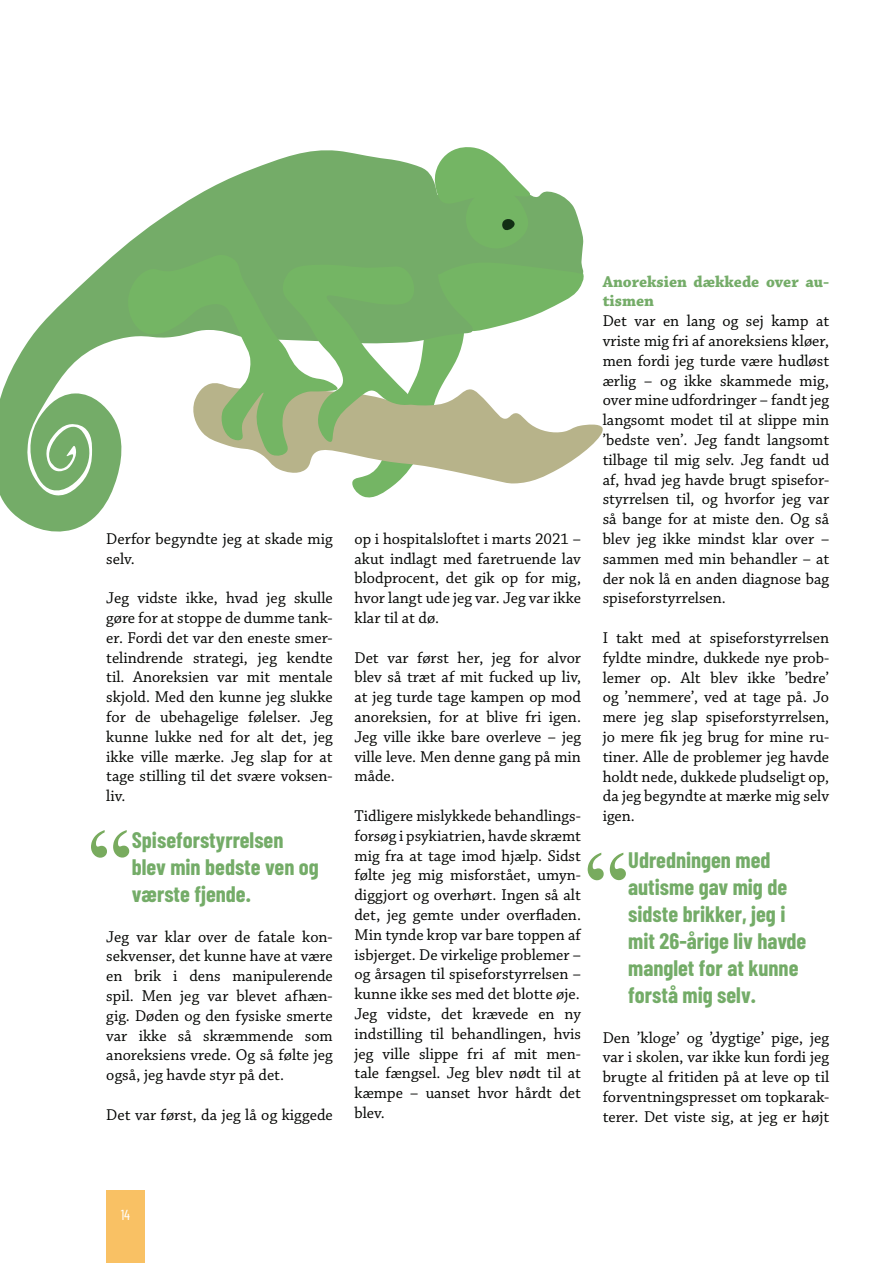
<style>
.page{position:relative;width:893px;height:1263px;background:#fff}
.page>*{position:absolute;margin:0;border:0;box-sizing:border-box;transform-origin:0 0}
.t1{font:700 22.5px/27px "Barlow Condensed";color:#74ac68}
.t2{font:16.5px/19.8px "Chaparral Pro";color:#040503;text-align:justify}
.t3{font:700 16.5px/19.8px "Chaparral Pro";color:#74ac68}
.t4{font:14.55px "Barlow Condensed";color:#fff}
</style>
<div class="page">
<svg style="left:0;top:244px;width:127px;height:288px;fill:#74ac68"></svg>
<svg style="left:127px;top:147px;width:476px;height:351px"></svg>
<svg style="left:91px;top:830px;width:38px;height:28px"></svg>
<svg style="left:588px;top:853px;width:38px;height:27px"></svg>
<div style="left:106px;top:1191px;width:39px;height:72px;background:#f9c164"></div>
<p class="t2" style="left:106px;top:529px;width:228px">Derfor begyndte jeg at skade mig selv.</p>
<p class="t2" style="left:106px;top:589px;width:228px">Jeg vidste ikke, hvad jeg skulle gøre for at stoppe de dumme tank&shy;er. Fordi det var den eneste smer&shy;telindrende strategi, jeg kendte til. Anoreksien var mit mentale skjold. Med den kunne jeg slukke for de ubehagelige følelser. Jeg kunne lukke ned for alt det, jeg ikke ville mærke. Jeg slap for at tage stilling til det svære voksen&shy;liv.</p>
<p class="t1" style="left:132px;top:826px;width:189px">Spiseforstyrrelsen blev min bedste ven og værste fjende.</p>
<p class="t2" style="left:106px;top:927px;width:228px">Jeg var klar over de fatale kon&shy;sekvenser, det kunne have at være en brik i dens manipulerende spil. Men jeg var blevet afhæn&shy;gig. Døden og den fysiske smerte var ikke så skræmmende som anoreksiens vrede. Og så følte jeg også, jeg havde styr på det.</p>
<p class="t2" style="left:106px;top:1105px;width:228px">Det var først, da jeg lå og kiggede</p>
<p class="t2" style="left:354px;top:529px;width:228px">op i hospitalsloftet i marts 2021 – akut indlagt med faretruende lav blodprocent, det gik op for mig, hvor langt ude jeg var. Jeg var ikke klar til at dø.</p>
<p class="t2" style="left:354px;top:648px;width:228px">Det var først her, jeg for alvor blev så træt af mit fucked up liv, at jeg turde tage kampen op mod anoreksien, for at blive fri igen.<br>Jeg ville ikke bare overleve – jeg ville leve. Men denne gang på min måde.</p>
<p class="t2" style="left:354px;top:806px;width:228px">Tidligere mislykkede behandlings&shy;forsøg i psykiatrien, havde skræmt mig fra at tage imod hjælp. Sidst følte jeg mig misforstået, umyn&shy;diggjort og overhørt. Ingen så alt det, jeg gemte under overfladen.<br>Min tynde krop var bare toppen af isbjerget. De virkelige problemer – og årsagen til spiseforstyrrelsen – kunne ikke ses med det blotte øje.</p>
<p class="t2" style="left:354px;top:1004px;width:228px">Jeg vidste, det krævede en ny indstilling til behandlingen, hvis jeg ville slippe fri af mit men&shy;tale fængsel. Jeg blev nødt til at kæmpe – uanset hvor hårdt det blev.</p>
<p class="t3" style="left:603px;top:272px;width:228px">Anoreksien dækkede over au&shy;tismen</p>
<p class="t2" style="left:603px;top:312px;width:228px">Det var en lang og sej kamp at vriste mig fri af anoreksiens kløer, men fordi jeg turde være hudløst ærlig – og ikke skammede mig, over mine udfordringer – fandt jeg langsomt modet til at slippe min ’bedste ven’. Jeg fandt langsomt tilbage til mig selv. Jeg fandt ud af, hvad jeg havde brugt spisefor&shy;styrrelsen til, og hvorfor jeg var så bange for at miste den. Og så blev jeg ikke mindst klar over – sammen med min behandler – at der nok lå en anden diagnose bag spiseforstyrrelsen.</p>
<p class="t2" style="left:603px;top:628px;width:228px">I takt med at spiseforstyrrelsen fyldte mindre, dukkede nye prob&shy;lemer op. Alt blev ikke ’bedre’ og ’nemmere’, ved at tage på. Jo mere jeg slap spiseforstyrrelsen, jo mere fik jeg brug for mine ru&shy;tiner. Alle de problemer jeg havde holdt nede, dukkede pludseligt op, da jeg begyndte at mærke mig selv igen.</p>
<p class="t1" style="left:628px;top:846px;width:180px">Udredningen med autisme gav mig de sidste brikker, jeg i mit 26-årige liv havde manglet for at kunne forstå mig selv.</p>
<p class="t2" style="left:603px;top:1028px;width:228px">Den ’kloge’ og ’dygtige’ pige, jeg var i skolen, var ikke kun fordi jeg brugte al fritiden på at leve op til forventningspresset om topkarak&shy;terer. Det viste sig, at jeg er højt</p>
<p class="t4" style="left:121px;top:1205px;width:11px">14</p>
</div>
